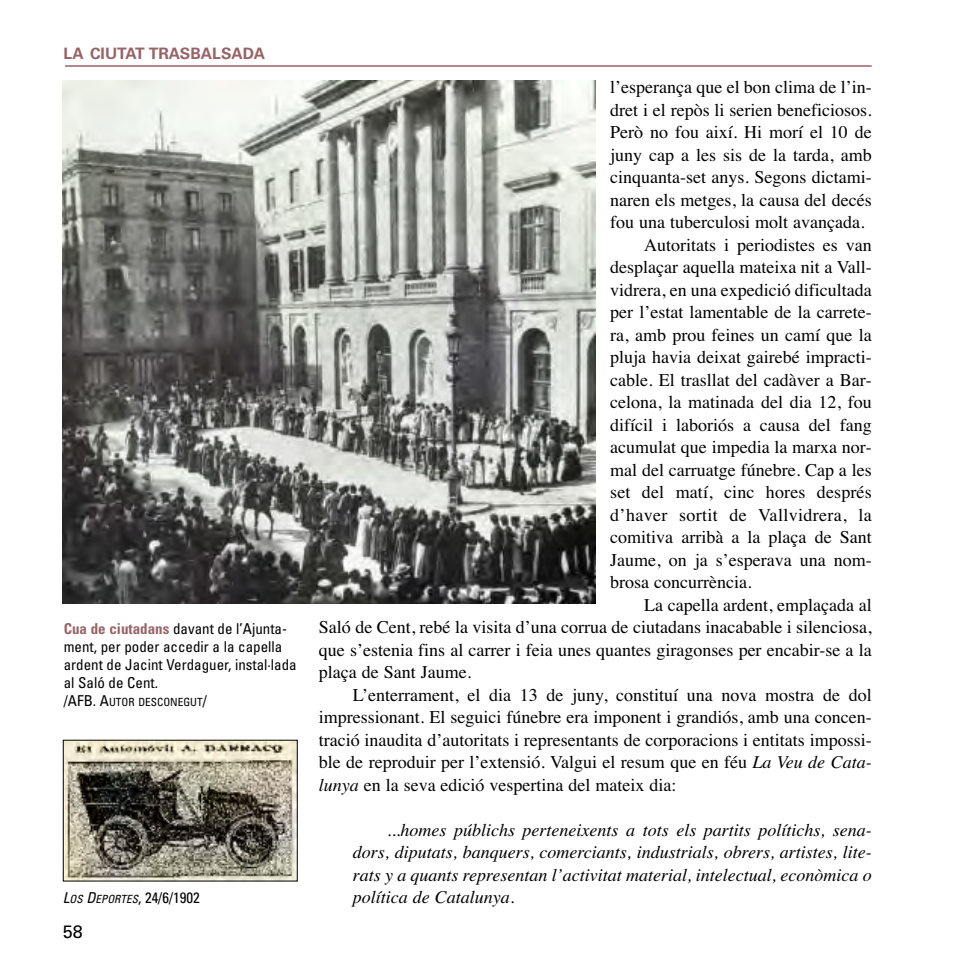
<style>
.page{position:relative;width:978px;height:978px;background:#fff}
.page>*{position:absolute;margin:0;border:0;box-sizing:border-box;transform-origin:0 0}
.t1{font:18px "Times";color:#000}
.t2{font:italic 18px/22.5px "Times";color:#000;text-align:justify}
.t3{font:18px "Times";letter-spacing:.02em;color:#000}
.t4{font:18px "Univers";color:#000}
.t5{font:700 15.75px "Univers";color:#986367}
.t6{font:condensed 15px/18px "Univers";color:#000}
.t7{font:condensed 11.25px "Univers";color:#000}
.s1{font-weight:700;color:#986367}
.s2{font-size:15px}
.s3{font-style:italic}
.s4{font-style:italic;font-size:11.25px}
</style>
<div class="page">
<hr style="left:65px;top:65px;width:807px;height:2px;background:#986367">
<img style="left:63px;top:81px;width:532px;height:523px">
<img style="left:65px;top:742px;width:231px;height:137px">
<div style="left:63px;top:740px;width:235px;height:141px;border:1px solid #000"></div>
<p class="t5" style="left:64px;top:47px;width:203px">LA CIUTAT TRASBALSADA</p>
<p class="t6" style="left:64px;top:621px;width:235px"><span class="s1">Cua de ciutadans</span> davant de l’Ajunta&shy;ment, per poder accedir a la capella ardent de Jacint Verdaguer, instal·lada al Saló de Cent.</p>
<p class="t7" style="left:64px;top:698px;width:145px"><span class="s2">/AFB. A</span>UTOR DESCONEGUT<span class="s2">/</span></p>
<p class="t6" style="left:63px;top:890px;width:139px"><span class="s3">L</span><span class="s4">OS</span> <span class="s3">D</span><span class="s4">EPORTES</span>, 24/6/1902</p>
<p class="t4" style="left:63px;top:925px;width:22px">58</p>
<p class="t1" style="left:610px;top:76px;width:263px">l’esperança que el bon clima de l’in-</p>
<p class="t1" style="left:610px;top:99px;width:263px">dret i el repòs li serien beneficiosos.</p>
<p class="t1" style="left:610px;top:121px;width:263px">Però no fou així. Hi morí el 10 de</p>
<p class="t1" style="left:610px;top:144px;width:263px">juny cap a les sis de la tarda, amb</p>
<p class="t1" style="left:610px;top:166px;width:263px">cinquanta-set anys. Segons dictami-</p>
<p class="t1" style="left:610px;top:189px;width:263px">naren els metges, la causa del decés</p>
<p class="t1" style="left:610px;top:211px;width:256px">fou una tuberculosi molt avançada.</p>
<p class="t1" style="left:644px;top:234px;width:229px">Autoritats i periodistes es van</p>
<p class="t1" style="left:610px;top:256px;width:263px">desplaçar aquella mateixa nit a Vall-</p>
<p class="t1" style="left:610px;top:279px;width:263px">vidrera, en una expedició dificultada</p>
<p class="t1" style="left:610px;top:301px;width:263px">per l’estat lamentable de la carrete-</p>
<p class="t1" style="left:610px;top:324px;width:263px">ra, amb prou feines un camí que la</p>
<p class="t1" style="left:610px;top:346px;width:263px">pluja havia deixat gairebé impracti-</p>
<p class="t1" style="left:610px;top:369px;width:263px">cable. El trasllat del cadàver a Bar-</p>
<p class="t1" style="left:610px;top:391px;width:263px">celona, la matinada del dia 12, fou</p>
<p class="t1" style="left:610px;top:414px;width:263px">difícil i laboriós a causa del fang</p>
<p class="t1" style="left:610px;top:436px;width:263px">acumulat que impedia la marxa nor-</p>
<p class="t1" style="left:610px;top:459px;width:263px">mal del carruatge fúnebre. Cap a les</p>
<p class="t1" style="left:610px;top:481px;width:263px">set del matí, cinc hores després</p>
<p class="t3" style="left:610px;top:504px;width:263px">d’haver sortit de Vallvidrera, la</p>
<p class="t1" style="left:610px;top:526px;width:263px">comitiva arribà a la plaça de Sant</p>
<p class="t1" style="left:610px;top:549px;width:263px">Jaume, on ja s’esperava una nom-</p>
<p class="t1" style="left:610px;top:571px;width:143px">brosa concurrència.</p>
<p class="t1" style="left:644px;top:594px;width:229px">La capella ardent, emplaçada al</p>
<p class="t1" style="left:319px;top:616px;width:554px">Saló de Cent, rebé la visita d’una corrua de ciutadans inacabable i silenciosa,</p>
<p class="t1" style="left:319px;top:639px;width:554px">que s’estenia fins al carrer i feia unes quantes giragonses per encabir-se a la</p>
<p class="t1" style="left:319px;top:661px;width:154px">plaça de Sant Jaume.</p>
<p class="t1" style="left:353px;top:684px;width:520px">L’enterrament, el dia 13 de juny, constituí una nova mostra de dol</p>
<p class="t1" style="left:319px;top:706px;width:554px">impressionant. El seguici fúnebre era imponent i grandiós, amb una concen-</p>
<p class="t1" style="left:319px;top:729px;width:554px">tració inaudita d’autoritats i representants de corporacions i entitats impossi-</p>
<p class="t1" style="left:319px;top:751px;width:554px">ble de reproduir per l’extensió. Valgui el resum que en féu <span class="s3">La Veu de Cata-</span></p>
<p class="t1" style="left:319px;top:774px;width:359px"><span class="s3">lunya</span> en la seva edició vespertina del mateix dia:</p>
<p class="t2" style="left:353px;top:818px;width:520px;text-indent:34px">...homes públichs perteneixents a tots els partits polítichs, sena&shy;dors, diputats, banquers, comerciants, industrials, obrers, artistes, lite&shy;rats y a quants representan l’activitat material, intelectual, econòmica o política de Catalunya.</p>
</div>
